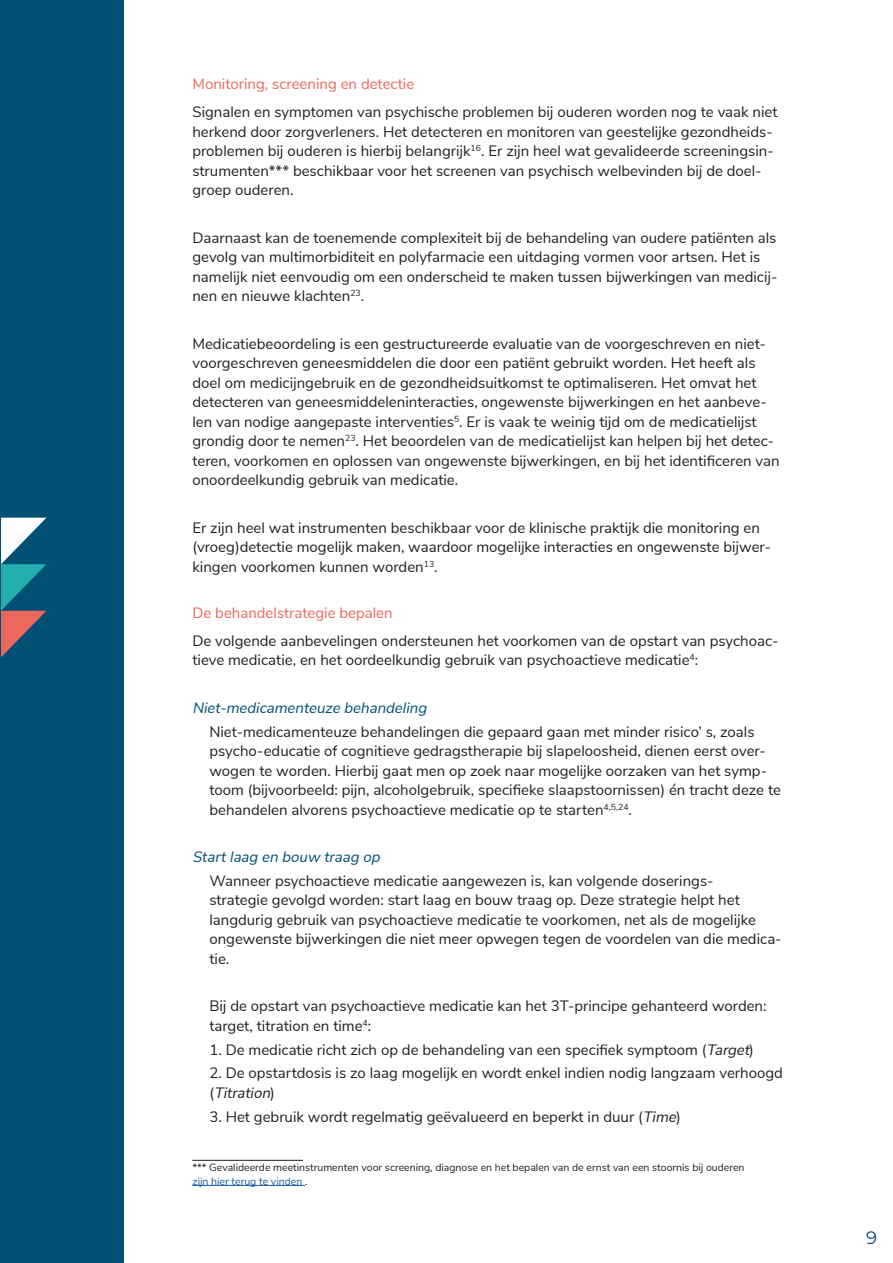
<style>
.page{position:relative;width:893px;height:1263px;background:#fff}
.page>*{position:absolute;margin:0;border:0;box-sizing:border-box;transform-origin:0 0}
.t1{font:18px "Montserrat";color:#024f74}
.body{font:15px/19.5px "Nunito Sans";color:#231f20}
.Paragraph_Style_1{font:15px "Nunito Sans";color:#ea695c}
.body-2{font:italic 15px "Nunito Sans";color:#024f74}
.body-3{font:10.5px/13.5px "Nunito Sans";color:#231f20}
.s1{font-style:italic}
.s2{color:#175d9e}
</style>
<div class="page">
<div style="left:0;top:0;width:124px;height:1263px;background:#024f74"></div>
<svg style="left:1px;top:518px;width:45px;height:139px"></svg>
<hr style="left:192px;top:1185px;width:113px;height:1px;background:#175d9e">
<hr style="left:192px;top:1160px;width:111px;height:1px;background:#231f20">
<p class="Paragraph_Style_1" style="left:192px;top:73px;width:223px">Monitoring, screening en detectie</p>
<p class="body" style="left:192px;top:101px;width:587px">Signalen en symptomen van psychische problemen bij ouderen worden nog te vaak niet herkend door zorgverleners. Het detecteren en monitoren van geestelijke gezondheids&shy;problemen bij ouderen is hierbij belangrijk<sup>16</sup>. Er zijn heel wat gevalideerde screeningsin&shy;strumenten*** beschikbaar voor het screenen van psychisch welbevinden bij de doel&shy;groep ouderen.</p>
<p class="body" style="left:192px;top:227px;width:586px">Daarnaast kan de toenemende complexiteit bij de behandeling van oudere patiënten als gevolg van multimorbiditeit en polyfarmacie een uitdaging vormen voor artsen. Het is namelijk niet eenvoudig om een onderscheid te maken tussen bijwerkingen van medicij&shy;nen en nieuwe klachten<sup>23</sup>.</p>
<p class="body" style="left:192px;top:333px;width:589px">Medicatiebeoordeling is een gestructureerde evaluatie van de voorgeschreven en niet&shy;voorgeschreven geneesmiddelen die door een patiënt gebruikt worden. Het heeft als doel om medicijngebruik en de gezondheidsuitkomst te optimaliseren. Het omvat het detecteren van geneesmiddeleninteracties, ongewenste bijwerkingen en het aanbeve&shy;len van nodige aangepaste interventies<sup>5</sup>. Er is vaak te weinig tijd om de medicatielijst grondig door te nemen<sup>23</sup>. Het beoordelen van de medicatielijst kan helpen bij het detec&shy;teren, voorkomen en oplossen van ongewenste bijwerkingen, en bij het identificeren van onoordeelkundig gebruik van medicatie.</p>
<p class="body" style="left:192px;top:517px;width:580px">Er zijn heel wat instrumenten beschikbaar voor de klinische praktijk die monitoring en (vroeg)detectie mogelijk maken, waardoor mogelijke interacties en ongewenste bijwer&shy;kingen voorkomen kunnen worden<sup>13</sup>.</p>
<p class="Paragraph_Style_1" style="left:192px;top:602px;width:202px">De behandelstrategie bepalen</p>
<p class="body" style="left:192px;top:630px;width:588px">De volgende aanbevelingen ondersteunen het voorkomen van de opstart van psychoac&shy;tieve medicatie, en het oordeelkundig gebruik van psychoactieve medicatie<sup>4</sup>:</p>
<p class="body-2" style="left:192px;top:697px;width:239px">Niet-medicamenteuze behandeling</p>
<p class="body" style="left:209px;top:721px;width:573px">Niet-medicamenteuze behandelingen die gepaard gaan met minder risico’ s, zoals psycho-educatie of cognitieve gedragstherapie bij slapeloosheid, dienen eerst over&shy;wogen te worden. Hierbij gaat men op zoek naar mogelijke oorzaken van het symp&shy;toom (bijvoorbeeld: pijn, alcoholgebruik, specifieke slaapstoornissen) én tracht deze te behandelen alvorens psychoactieve medicatie op te starten<sup>4,5,24</sup>.</p>
<p class="body-2" style="left:192px;top:846px;width:192px">Startlaag en bouw traag op</p>
<p class="body" style="left:209px;top:870px;width:574px">Wanneer psychoactieve medicatie aangewezen is, kan volgende doserings-<br>strategie gevolgd worden: start laag en bouw traag op. Deze strategie helpt het langdurig gebruik van psychoactieve medicatie te voorkomen, net als de mogelijke ongewenste bijwerkingen die niet meer opwegen tegen de voordelen van die medica&shy;tie.</p>
<p class="body" style="left:209px;top:995px;width:559px">Bij de opstart van psychoactieve medicatie kan het 3T-principe gehanteerd worden: target, titration en time<sup>4</sup>:</p>
<p class="body" style="left:209px;top:1039px;width:546px">1. De medicatie richt zich op de behandeling van een specifiek symptoom (<span class="s1">Target</span>)</p>
<p class="body" style="left:209px;top:1062px;width:575px">2. De opstartdosis is zo laag mogelijk en wordt enkel indien nodig langzaam verhoogd ( <span class="s1">Titration</span>)</p>
<p class="body" style="left:209px;top:1106px;width:473px">3. Het gebruik wordt regelmatig geëvalueerd en beperkt in duur (<span class="s1">Time</span>)</p>
<p class="body-3" style="left:192px;top:1160px;width:554px">*** Gevalideerde meetinstrumenten voor screening, diagnose en het bepalen van de ernst van een stoornis bij ouderen <span class="s2">zijn hier terug te vinden</span> .</p>
<p class="t1" style="left:866px;top:1225px;width:12px">9</p>
</div>
